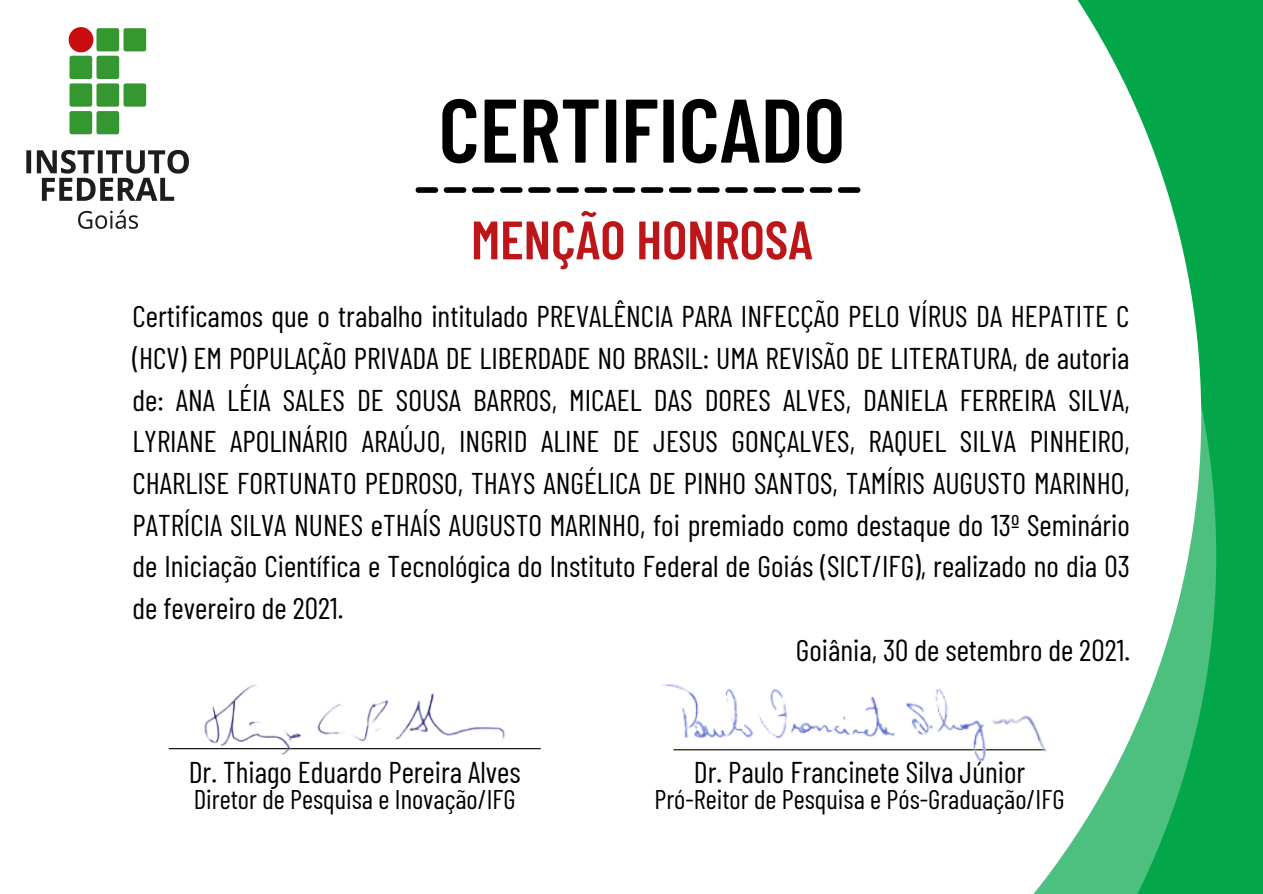
<style>
.page{position:relative;width:1263px;height:894px;background:#fff}
.page>*{position:absolute;margin:0;border:0;box-sizing:border-box;transform-origin:0 0}
.t1{font:600 90px "Barlow Condensed";color:#000}
.t2{font:600 54px "Barlow Condensed";color:#bd1619}
.t3{font:30px/41.5px "Barlow Condensed";color:#000;text-align:justify}
.t4{font:27px "Barlow Condensed";color:#000}
</style>
<div class="page">
<div style="left:0;top:0;width:1263px;height:893px;background:#04a64a"></div>
<div style="left:0;top:0;width:1201px;height:893px;background:#fff"></div>
<img style="left:0;top:0;width:231px;height:271px">
<svg style="left:416px;top:187px;width:444px;height:6px;background:#474747"></svg>
<hr style="left:169px;top:747px;width:371px;height:2px;background:#000">
<img style="left:642px;top:669px;width:430px;height:95px">
<img style="left:194px;top:677px;width:322px;height:79px">
<p class="t1" style="left:439px;top:73px;width:408px">CERTIFICADO</p>
<p class="t2" style="left:471px;top:205px;width:343px">MENÇÃO HONROSA</p>
<p class="t3" style="left:132px;top:294px;width:999px">Certificamos que o trabalho intitulado PREVALÊNCIA PARA INFECÇÃO PELO VÍRUS DA HEPATITE C (HCV) EM POPULAÇÃO PRIVADA DE LIBERDADE NO BRASIL: UMA REVISÃO DE LITERATURA, de autoria de: ANA LÉIA SALES DE SOUSA BARROS, MICAEL DAS DORES ALVES, DANIELA FERREIRA SILVA, LYRIANE APOLINÁRIO ARAÚJO, INGRID ALINE DE JESUS GONÇALVES, RAQUEL SILVA PINHEIRO, CHARLISE FORTUNATO PEDROSO, THAYS ANGÉLICA DE PINHO SANTOS, TAMÍRIS AUGUSTO MARINHO, PATRÍCIA SILVA NUNES eTHAÍS AUGUSTO MARINHO, foi premiado como destaque do 13º Seminário de Iniciação Científica e Tecnológica do Instituto Federal de Goiás (SICT/IFG), realizado no dia 03 de fevereiro de 2021.</p>
<p class="t3" style="left:796px;top:627px;width:336px">Goiânia, 30 de setembro de 2021.</p>
<p class="t3" style="left:189px;top:750px;width:333px">Dr. Thiago Eduardo Pereira Alves</p>
<p class="t4" style="left:194px;top:781px;width:324px">Diretor de Pesquisa e Inovação/IFG</p>
<p class="t3" style="left:694px;top:750px;width:333px">Dr. Paulo Francinete Silva Júnior</p>
<p class="t4" style="left:654px;top:781px;width:412px">Pró-Reitor de Pesquisa e Pós-Graduação/IFG</p>
</div>
